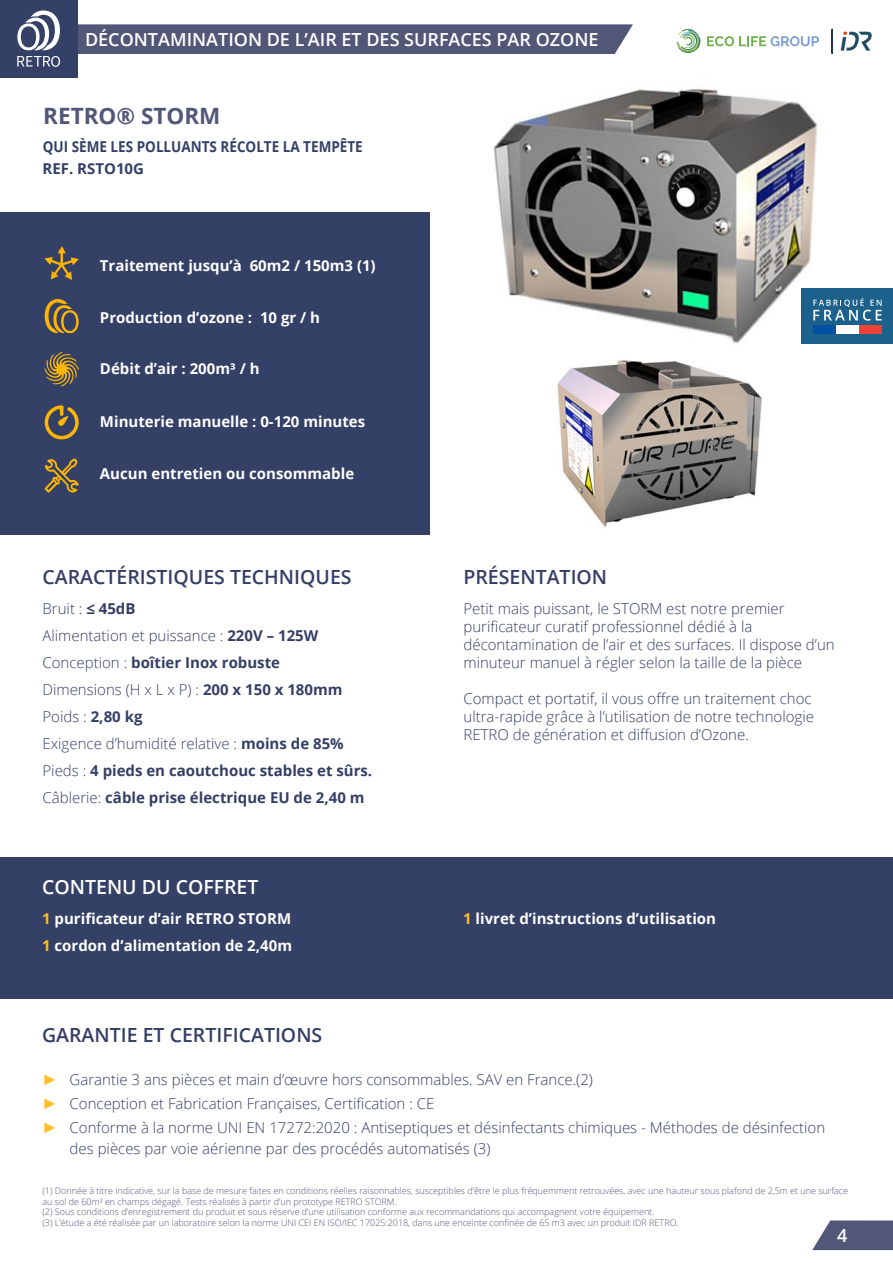
<style>
.page{position:relative;width:893px;height:1263px;background:#fff}
.page>*{position:absolute;margin:0;border:0;box-sizing:border-box;transform-origin:0 0}
.TITRE_1_RETRO{font:700 22.5px "Open Sans";color:#525778}
.Title_2_White_retro{font:600 19.5px "Open Sans";color:#353f66}
.Title_2_Dark_Backgro{font:600 19.5px "Open Sans";color:#fff}
.t1{font:600 18px "Open Sans";color:#fff}
.Standard_White_Retro{font:300 15px/18px "Open Sans";color:#353f66}
.Standard_Dark_bold_r{font:700 15px "Open Sans";color:#fff}
.Retro_List{font:300 15px "Open Sans";color:#353f66}
.Retro_List-2{font:700 15px "Open Sans";color:#353f66}
.Titre_3_white_retro{font:700 15px "Open Sans";color:#344066;scale:.9 1}
.Titre_3_white_retro-2{font:700 15px "Open Sans";color:#344066}
.small_white_retro{font:300 9px/10.8px "Open Sans";color:#525778}
.s1{font-weight:700}
.s2{font-weight:300}
.s3{color:#fdbe28}
.s4{font-family:"Arial";font-weight:400;color:#fdbe28}
</style>
<div class="page">
<div style="left:77px;top:24px;width:556px;height:30px;background:#525777"></div>
<svg style="left:812px;top:1220px;width:81px;height:30px;background:#686c88"></svg>
<div style="left:0;top:0;width:77px;height:77px;background:#344066"></div>
<svg style="left:17px;top:56px;width:43px;height:11px"></svg>
<svg style="left:17px;top:11px;width:43px;height:39px"></svg>
<svg style="left:841px;top:32px;width:31px;height:19px"></svg>
<svg style="left:707px;top:36px;width:112px;height:10px"></svg>
<svg style="left:679px;top:29px;width:22px;height:24px"></svg>
<div style="left:831px;top:29px;width:2px;height:25px;border:2px solid #1c3b45"></div>
<div style="left:0;top:857px;width:893px;height:142px;background:#344066"></div>
<div style="left:0;top:212px;width:429px;height:323px;background:#344066"></div>
<img style="left:493px;top:88px;width:325px;height:256px">
<img style="left:557px;top:360px;width:205px;height:168px">
<svg style="left:45px;top:352px;width:34px;height:34px"></svg>
<svg style="left:45px;top:246px;width:34px;height:34px"></svg>
<svg style="left:45px;top:458px;width:34px;height:34px"></svg>
<svg style="left:44px;top:299px;width:35px;height:34px"></svg>
<svg style="left:44px;top:405px;width:35px;height:35px"></svg>
<div style="left:802px;top:288px;width:91px;height:56px;background:#1c618b"></div>
<svg style="left:813px;top:298px;width:69px;height:23px"></svg>
<div style="left:813px;top:325px;width:23px;height:9px;background:#0050a4"></div>
<div style="left:836px;top:325px;width:23px;height:9px;background:#fff"></div>
<div style="left:859px;top:325px;width:23px;height:9px;background:#ef4135"></div>
<p class="t1" style="left:85px;top:27px;width:515px">DÉCONTAMINATION DE L’AIR ET DES SURFACES PAR OZONE</p>
<p class="TITRE_1_RETRO" style="left:43px;top:100px;width:179px">RETRO® STORM</p>
<p class="Titre_3_white_retro" style="left:43px;top:136px;width:357px">QUI SÈME LES POLLUANTS RÉCOLTE LA TEMPÊTE</p>
<p class="Titre_3_white_retro-2" style="left:43px;top:158px;width:103px">REF. RSTO10G</p>
<p class="Standard_Dark_bold_r" style="left:100px;top:255px;width:277px">Traitement jusqu’à 60m2 / 150m3 (1)</p>
<p class="Standard_Dark_bold_r" style="left:100px;top:307px;width:222px">Production d’ozone : 10 gr / h</p>
<p class="Standard_Dark_bold_r" style="left:100px;top:358px;width:161px">Débit d’air : 200m³ / h</p>
<p class="Standard_Dark_bold_r" style="left:100px;top:411px;width:267px">Minuterie manuelle : 0-120 minutes</p>
<p class="Standard_Dark_bold_r" style="left:100px;top:463px;width:256px">Aucun entretien ou consommable</p>
<p class="Title_2_White_retro" style="left:43px;top:563px;width:311px">CARACTÉRISTIQUES TECHNIQUES</p>
<p class="Title_2_White_retro" style="left:463px;top:563px;width:145px">PRÉSENTATION</p>
<p class="Retro_List" style="left:43px;top:598px;width:95px">Bruit : <span class="s1">≤ 45dB</span></p>
<p class="Retro_List" style="left:43px;top:625px;width:277px">Alimentation et puissance : <span class="s1">220V – 125W</span></p>
<p class="Retro_List-2" style="left:43px;top:652px;width:239px"><span class="s2">Conception :</span> boîtier Inox robuste</p>
<p class="Retro_List" style="left:43px;top:679px;width:301px">Dimensions (H x L x P) : <span class="s1">200 x 150 x 180mm</span></p>
<p class="Retro_List" style="left:43px;top:706px;width:101px">Poids : <span class="s1">2,80 kg</span></p>
<p class="Retro_List" style="left:43px;top:733px;width:303px">Exigence d’humidité relative : <span class="s1">moins de 85%</span></p>
<p class="Retro_List-2" style="left:43px;top:760px;width:331px"><span class="s2">Pieds :</span> 4 pieds en caoutchouc stables et sûrs.</p>
<p class="Retro_List-2" style="left:43px;top:787px;width:324px"><span class="s2">Câblerie:</span> câble prise électrique EU de 2,40 m</p>
<p class="Title_2_Dark_Backgro" style="left:42px;top:873px;width:218px">CONTENU DU COFFRET</p>
<p class="Standard_White_Retro" style="left:463px;top:599px;width:373px">Petit mais puissant, le STORM est notre premier purificateur curatif professionnel dédié à la décontamination de l’air et des surfaces. Il dispose d’un minuteur manuel à régler selon la taille de la pièce</p>
<p class="Standard_White_Retro" style="left:463px;top:689px;width:352px">Compact et portatif, il vous offre un traitement choc ultra-rapide grâce à l’utilisation de notre technologie<br>RETRO de génération et diffusion d’Ozone.</p>
<p class="Standard_Dark_bold_r" style="left:42px;top:908px;width:251px"><span class="s3">1</span> purificateur d’air RETRO STORM</p>
<p class="Standard_Dark_bold_r" style="left:463px;top:908px;width:254px"><span class="s3">1</span> livret d’instructions d’utilisation</p>
<p class="Standard_Dark_bold_r" style="left:42px;top:935px;width:251px"><span class="s3">1</span> cordon d’alimentation de 2,40m</p>
<p class="Title_2_White_retro" style="left:42px;top:1021px;width:282px">GARANTIE ET CERTIFICATIONS</p>
<p class="Standard_White_Retro" style="left:43px;top:1070px;width:552px"><span class="s4">►</span> Garantie 3 ans pièces et main d’œuvre hors consommables. SAV en France.(2)</p>
<p class="Standard_White_Retro" style="left:43px;top:1094px;width:393px"><span class="s4">►</span> Conception et Fabrication Françaises, Certification : CE</p>
<p class="Standard_White_Retro" style="left:70px;top:1116px;width:757px;line-height:21px;text-indent:-27px"><span class="s4">►</span> Conforme à la norme UNI EN 17272:2020 : Antiseptiques et désinfectants chimiques - Méthodes de désinfection des pièces par voie aérienne par des procédés automatisés (3)</p>
<p class="small_white_retro" style="left:43px;top:1185px;width:807px">(1) Donnée à titre indicative, sur la base de mesure faites en conditions réelles raisonnables, susceptibles d’être le plus fréquemment retrouvées, avec une hauteur sous plafond de 2,5m et une surface au sol de 60m² en champs dégagé. Tests réalisés à partir d’un prototype RETRO STORM.</p>
<p class="small_white_retro" style="left:43px;top:1206px;width:613px">(2) Sous conditions d’enregistrement du produit et sous réserve d’une utilisation conforme aux recommandations qui accompagnent votre équipement.</p>
<p class="small_white_retro" style="left:43px;top:1217px;width:638px">(3) L’étude a été réalisée par un laboratoire selon la norme UNI CEI EN ISO/IEC 17025:2018, dans une enceinte confinée de 65 m3 avec un produit IDR RETRO.</p>
<p class="t1" style="left:837px;top:1223px;width:12px">4</p>
</div>
